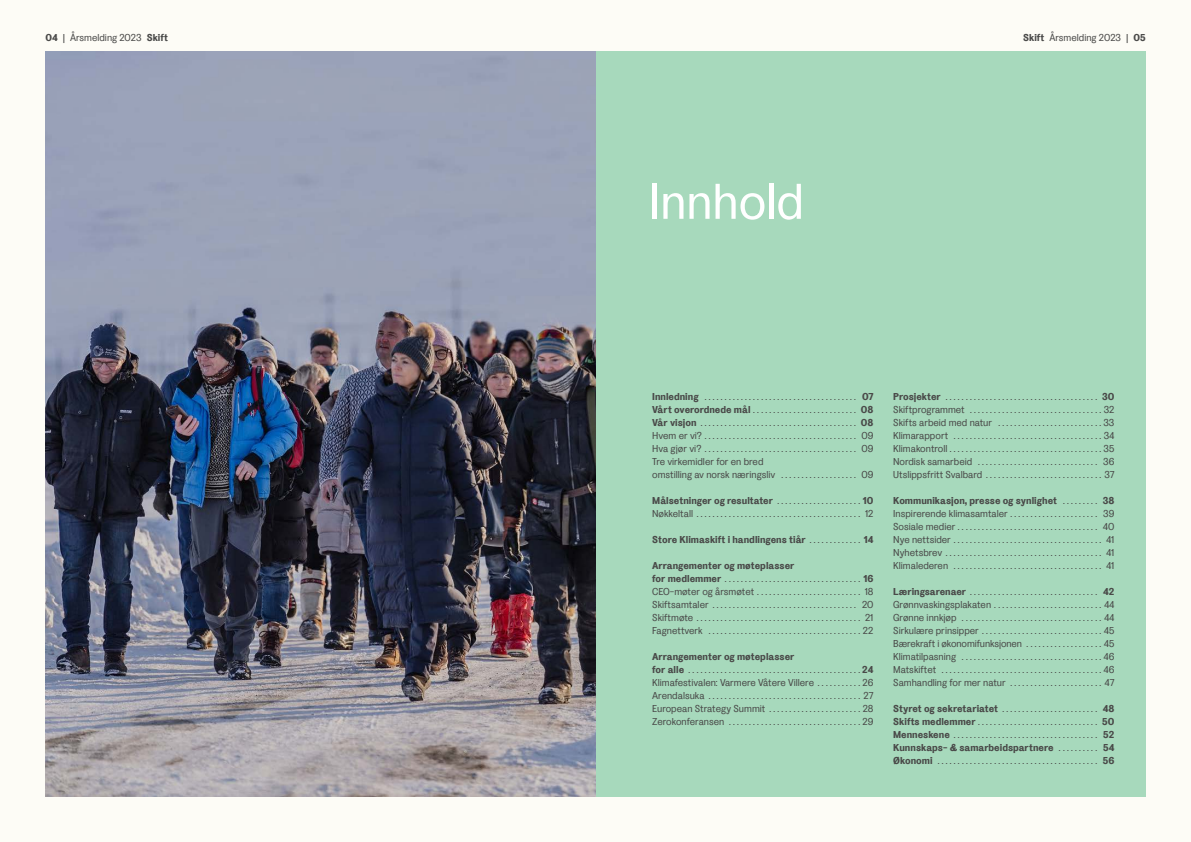
<style>
.page{position:relative;width:1191px;height:842px;background:#fff}
.page>*{position:absolute;margin:0;border:0;box-sizing:border-box;transform-origin:0 0}
.t1{font:50px "La Fabrique";color:#fff}
.t2{font:10px/13px "La Fabrique";color:#4a4a49}
.t3{font:800 10px "La Fabrique";color:#4a4a49}
.s1{font-weight:800}
.s2{font-weight:400}
</style>
<div class="page">
<div style="left:0;top:0;width:595px;height:842px;background:#fdfcf6"></div>
<div style="left:595px;top:0;width:596px;height:842px;background:#fdfcf6"></div>
<div style="left:595px;top:51px;width:550px;height:746px;background:#a7d9bc"></div>
<img style="left:45px;top:51px;width:550px;height:746px">
<p class="t2" style="left:45px;top:31px;width:124px"><span class="s1">04</span> | Årsmelding 2023 <span class="s1">Skift</span></p>
<p class="t2" style="left:1023px;top:31px;width:124px"><span class="s1">Skift</span> Årsmelding 2023 | <span class="s1">05</span></p>
<h1 class="t1" style="left:649px;top:170px;width:156px">Innhold</h1>
<p class="t2" style="left:652px;top:390px;width:223px"><span class="s1">Innledning</span> . . . . . . . . . . . . . . . . . . . . . . . . . . . . . . . . . . . . . . <span class="s1">07<br>Vårt overordnede mål</span> . . . . . . . . . . . . . . . . . . . . . . . . . . <span class="s1">08<br>Vår visjon</span> . . . . . . . . . . . . . . . . . . . . . . . . . . . . . . . . . . . . . . . <span class="s1">08<br></span>Hvem er vi? . . . . . . . . . . . . . . . . . . . . . . . . . . . . . . . . . . . . . . 09<br>Hva gjør vi? . . . . . . . . . . . . . . . . . . . . . . . . . . . . . . . . . . . . . . 09<br>Tre virkemidler for en bred<br>omstilling av norsk næringsliv . . . . . . . . . . . . . . . . . . . 09</p>
<p class="t2" style="left:652px;top:494px;width:223px"><span class="s1">Målsetninger og resultater</span> . . . . . . . . . . . . . . . . . . . . <span class="s1">10<br></span>Nøkkeltall . . . . . . . . . . . . . . . . . . . . . . . . . . . . . . . . . . . . . . . . . 12</p>
<p class="t3" style="left:652px;top:533px;width:223px">Store Klimaskift i handlingens tiår <span class="s2">. . . . . . . . . . . .</span> 14</p>
<p class="t2" style="left:652px;top:559px;width:223px"><span class="s1">Arrangementer og møteplasser<br>for medlemmer</span> . . . . . . . . . . . . . . . . . . . . . . . . . . . . . . . . . <span class="s1">16<br></span>CEO-møter og årsmøtet . . . . . . . . . . . . . . . . . . . . . . . . . . 18<br>Skiftsamtaler . . . . . . . . . . . . . . . . . . . . . . . . . . . . . . . . . . . . 20<br>Skiftmøte . . . . . . . . . . . . . . . . . . . . . . . . . . . . . . . . . . . . . . . . . 21<br>Fagnettverk . . . . . . . . . . . . . . . . . . . . . . . . . . . . . . . . . . . . . 22</p>
<p class="t2" style="left:652px;top:650px;width:223px"><span class="s1">Arrangementer og møteplasser<br>for alle</span> . . . . . . . . . . . . . . . . . . . . . . . . . . . . . . . . . . . . . . . . . . <span class="s1">24<br></span>Klimafestivalen: Varmere Våtere Villere . . . . . . . . . . 26<br>Arendalsuka . . . . . . . . . . . . . . . . . . . . . . . . . . . . . . . . . . . . . 27<br>European Strategy Summit . . . . . . . . . . . . . . . . . . . . . . 28<br>Zerokonferansen . . . . . . . . . . . . . . . . . . . . . . . . . . . . . . . . 29</p>
<p class="t2" style="left:893px;top:390px;width:223px;text-align:justify"><span class="s1">Prosjekter</span> . . . . . . . . . . . . . . . . . . . . . . . . . . . . . . . . . . . . . . <span class="s1">30<br></span>Skiftprogrammet . . . . . . . . . . . . . . . . . . . . . . . . . . . . . . . . 32<br>Skifts arbeid med natur . . . . . . . . . . . . . . . . . . . . . . . . . 33<br>Klimarapport . . . . . . . . . . . . . . . . . . . . . . . . . . . . . . . . . . . . 34<br>Klimakontroll . . . . . . . . . . . . . . . . . . . . . . . . . . . . . . . . . . . . . 35<br>Nordisk samarbeid . . . . . . . . . . . . . . . . . . . . . . . . . . . . . . 36<br>Utslippsfritt Svalbard . . . . . . . . . . . . . . . . . . . . . . . . . . . . 37</p>
<p class="t2" style="left:893px;top:494px;width:223px;text-align:justify"><span class="s1">Kommunikasjon, presse og synlighet</span> . . . . . . . . . <span class="s1">38<br></span>Inspirerende klimasamtaler . . . . . . . . . . . . . . . . . . . . . . 39<br>Sosiale medier . . . . . . . . . . . . . . . . . . . . . . . . . . . . . . . . . . . 40<br>Nye nettsider . . . . . . . . . . . . . . . . . . . . . . . . . . . . . . . . . . . . . 41<br>Nyhetsbrev . . . . . . . . . . . . . . . . . . . . . . . . . . . . . . . . . . . . . . . 41<br>Klimalederen . . . . . . . . . . . . . . . . . . . . . . . . . . . . . . . . . . . . . 41</p>
<p class="t2" style="left:893px;top:585px;width:223px;text-align:justify"><span class="s1">Læringsarenaer</span> . . . . . . . . . . . . . . . . . . . . . . . . . . . . . . . . <span class="s1">42<br></span>Grønnvaskingsplakaten . . . . . . . . . . . . . . . . . . . . . . . . . . 44<br>Grønne innkjøp . . . . . . . . . . . . . . . . . . . . . . . . . . . . . . . . . . 44<br>Sirkulære prinsipper . . . . . . . . . . . . . . . . . . . . . . . . . . . . . 45<br>Bærekraft i økonomifunksjonen . . . . . . . . . . . . . . . . . . 45<br>Klimatilpasning . . . . . . . . . . . . . . . . . . . . . . . . . . . . . . . . . . 46<br>Matskiftet . . . . . . . . . . . . . . . . . . . . . . . . . . . . . . . . . . . . . . . 46<br>Samhandling for mer natur . . . . . . . . . . . . . . . . . . . . . . 47</p>
<p class="t2" style="left:893px;top:702px;width:223px;text-align:justify"><span class="s1">Styret og sekretariatet</span> . . . . . . . . . . . . . . . . . . . . . . . . <span class="s1">48<br>Skifts medlemmer</span> . . . . . . . . . . . . . . . . . . . . . . . . . . . . . . <span class="s1">50<br>Menneskene</span> . . . . . . . . . . . . . . . . . . . . . . . . . . . . . . . . . . . . <span class="s1">52<br>Kunnskaps- &amp; samarbeidspartnere</span> . . . . . . . . . . <span class="s1">54<br>Økonomi</span> . . . . . . . . . . . . . . . . . . . . . . . . . . . . . . . . . . . . . . . . <span class="s1">56</span></p>
</div>
